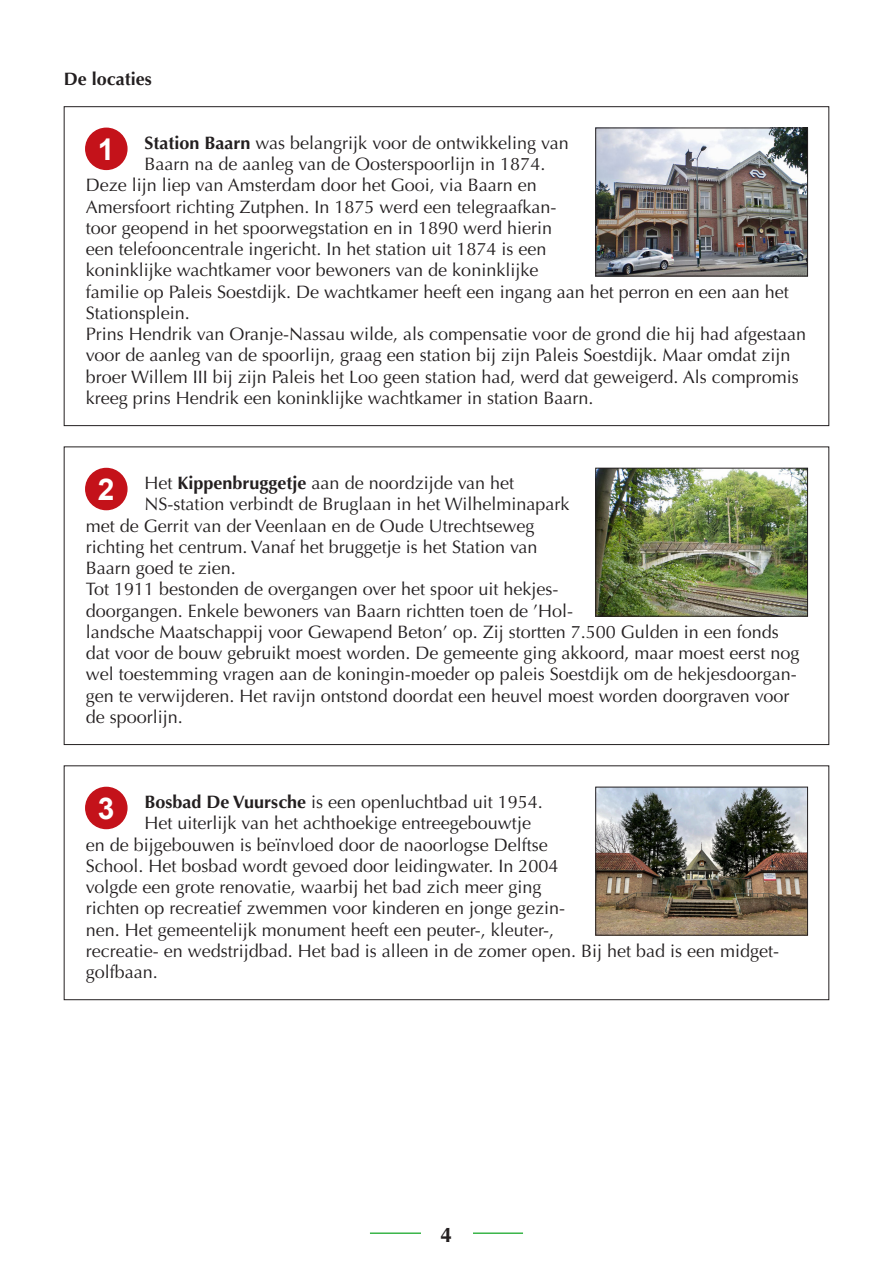
<style>
.page{position:relative;width:893px;height:1263px;background:#fff}
.page>*{position:absolute;margin:0;border:0;box-sizing:border-box;transform-origin:0 0}
.Nummer_diap_objectom{font:700 30px "Arial";color:#fff}
.t1{font:700 21px "Optima";color:#231f20}
.Objectomschrijving{font:18px/21.3px "Optima";color:#231f20}
.Tussenkop{font:700 18px "Optima";color:#231f20}
.s1{font-weight:700}
</style>
<div class="page">
<hr style="left:370px;top:1232px;width:153px;height:2px;background:#3ab54a">
<div style="left:421px;top:1199px;width:51px;height:43px;background:#fff"></div>
<img style="left:597px;top:130px;width:209px;height:144px">
<div style="left:595px;top:128px;width:213px;height:148px;border:1px solid #231f20"></div>
<div style="left:86px;top:128px;width:41px;height:41px;background:#c4121a;border-radius:50%"></div>
<div style="left:85px;top:128px;width:43px;height:42px;border:2px solid #c4121a;border-radius:50%"></div>
<img style="left:597px;top:470px;width:209px;height:145px">
<div style="left:595px;top:468px;width:213px;height:149px;border:1px solid #231f20"></div>
<div style="left:86px;top:468px;width:41px;height:41px;background:#c4121a;border-radius:50%"></div>
<div style="left:85px;top:468px;width:43px;height:42px;border:2px solid #c4121a;border-radius:50%"></div>
<div style="left:64px;top:765px;width:765px;height:235px;border:1px solid #231f20"></div>
<img style="left:597px;top:789px;width:209px;height:144px">
<div style="left:595px;top:787px;width:213px;height:148px;border:1px solid #231f20"></div>
<div style="left:86px;top:787px;width:41px;height:41px;background:#c4121a;border-radius:50%"></div>
<div style="left:85px;top:787px;width:43px;height:42px;border:2px solid #c4121a;border-radius:50%"></div>
<p class="Tussenkop" style="left:64px;top:68px;width:90px">De locaties</p>
<p class="Objectomschrijving" style="left:145px;top:132px;width:426px"><span class="s1">Station Baarn</span> was belangrijk voor de ontwikkeling van</p>
<p class="Objectomschrijving" style="left:145px;top:154px;width:402px">Baarn na de aanleg van de Oosterspoorlijn in 1874.</p>
<p class="Objectomschrijving" style="left:86px;top:175px;width:453px">Deze lijn liep van Amsterdam door het Gooi, via Baarn en</p>
<p class="Objectomschrijving" style="left:86px;top:196px;width:472px">Amersfoort richting Zutphen. In 1875 werd een telegraafkan-</p>
<p class="Objectomschrijving" style="left:86px;top:217px;width:468px">toor geopend in het spoorwegstation en in 1890 werd hierin</p>
<p class="Objectomschrijving" style="left:86px;top:239px;width:462px">een telefooncentrale ingericht. In het station uit 1874 is een</p>
<p class="Objectomschrijving" style="left:86px;top:260px;width:454px">koninklijke wachtkamer voor bewoners van de koninklijke</p>
<p class="Objectomschrijving" style="left:86px;top:281px;width:704px">familie op Paleis Soestdijk. De wachtkamer heeft een ingang aan het perron en een aan het</p>
<p class="Objectomschrijving" style="left:86px;top:302px;width:106px">Stationsplein.</p>
<p class="Objectomschrijving" style="left:86px;top:324px;width:722px">Prins Hendrik van Oranje-Nassau wilde, als compensatie voor de grond die hij had afgestaan voor de aanleg van de spoorlijn, graag een station bij zijn Paleis Soestdijk. Maar omdat zijn broer Willem III bij zijn Paleis het Loo geen station had, werd dat geweigerd. Als compromis kreeg prins Hendrik een koninklijke wachtkamer in station Baarn.</p>
<p class="Nummer_diap_objectom" style="left:98px;top:129px;width:18px">1</p>
<p class="Objectomschrijving" style="left:145px;top:472px;width:371px">Het <span class="s1">Kippenbruggetje</span> aan de noordzijde van het</p>
<p class="Objectomschrijving" style="left:145px;top:494px;width:426px">NS-station verbindt de Bruglaan in het Wilhelminapark</p>
<p class="Objectomschrijving" style="left:86px;top:515px;width:450px">met de Gerrit van der Veenlaan en de Oude Utrechtseweg</p>
<p class="Objectomschrijving" style="left:86px;top:536px;width:453px">richting het centrum. Vanaf het bruggetje is het Station van</p>
<p class="Objectomschrijving" style="left:86px;top:558px;width:152px">Baarn goed te zien.</p>
<p class="Objectomschrijving" style="left:86px;top:579px;width:715px">Tot 1911 bestonden de overgangen over het spoor uit hekjes-<br>doorgangen. Enkele bewoners van Baarn richtten toen de ’Hol-<br>landsche Maatschappij voor Gewapend Beton’ op. Zij stortten 7.500 Gulden in een fonds dat voor de bouw gebruikt moest worden. De gemeente ging akkoord, maar moest eerst nog wel toestemming vragen aan de koningin-moeder op paleis Soestdijk om de hekjesdoorgan&shy;gen te verwijderen. Het ravijn ontstond doordat een heuvel moest worden doorgraven voor de spoorlijn.</p>
<p class="Nummer_diap_objectom" style="left:98px;top:470px;width:18px">2</p>
<p class="Objectomschrijving" style="left:145px;top:791px;width:400px"><span class="s1">Bosbad De Vuursche</span> is een openluchtbad uit 1954.</p>
<p class="Objectomschrijving" style="left:145px;top:813px;width:388px">Het uiterlijk van het achthoekige entreegebouwtje</p>
<p class="Objectomschrijving" style="left:86px;top:834px;width:464px">en de bijgebouwen is beïnvloed door de naoorlogse Delftse</p>
<p class="Objectomschrijving" style="left:86px;top:855px;width:474px">School. Het bosbad wordt gevoed door leidingwater. In 2004</p>
<p class="Objectomschrijving" style="left:86px;top:876px;width:457px">volgde een grote renovatie, waarbij het bad zich meer ging</p>
<p class="Objectomschrijving" style="left:86px;top:898px;width:481px">richten op recreatief zwemmen voor kinderen en jonge gezin-</p>
<p class="Objectomschrijving" style="left:86px;top:919px;width:470px">nen. Het gemeentelijk monument heeft een peuter-, kleuter-,</p>
<p class="Objectomschrijving" style="left:86px;top:940px;width:695px">recreatie- en wedstrijdbad. Het bad is alleen in de zomer open. Bij het bad is een midget-</p>
<p class="Objectomschrijving" style="left:86px;top:961px;width:74px">golfbaan.</p>
<p class="Nummer_diap_objectom" style="left:98px;top:788px;width:18px">3</p>
<p class="t1" style="left:441px;top:1222px;width:13px">4</p>
</div>
